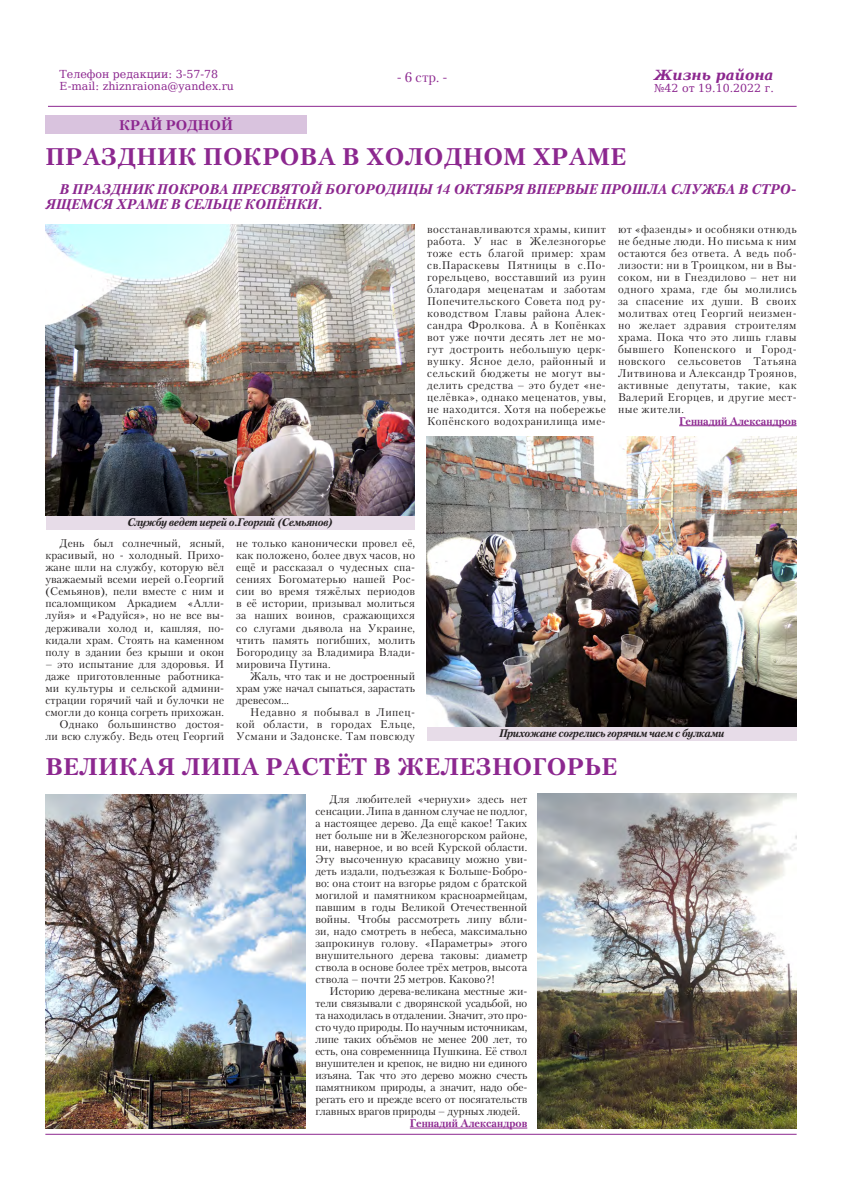
<style>
.page{position:relative;width:842px;height:1191px;background:#fff}
.page>*{position:absolute;margin:0;border:0;box-sizing:border-box;transform-origin:0 0}
.Заголовок{font:700 24px "Petersburg C";letter-spacing:.02em;color:#8c278f}
.Врезка{font:italic 700 14px/15px "Petersburg C";color:#8c278f}
.t1{font:italic 700 14px "DejaVu Serif";color:#8c278f}
.t2{font:700 14px "Petersburg C";color:#8c278f}
.t3{font:14px "Petersburg C";color:#8c278f}
.Текст{font:11px/12px "Petersburg C";letter-spacing:.015em;color:#231f20;text-align:justify}
.t4{font:italic 700 11px "Petersburg C";letter-spacing:-.04em;color:#231f20}
.t5{font:11px "DejaVu Serif";color:#8c278f}
.Подпись{font:700 11px "Petersburg C";color:#8c278f}
</style>
<div class="page">
<hr style="left:48px;top:106px;width:749px;height:1px;background:#8c278f">
<hr style="left:45px;top:1133px;width:752px;height:1px;background:#8c278f">
<div style="left:427px;top:726px;width:370px;height:15px;background:#e7dce8"></div>
<div style="left:46px;top:515px;width:368px;height:15px;background:#e7dce8"></div>
<div style="left:45px;top:115px;width:261px;height:19px;background:#d9c3de"></div>
<hr style="left:410px;top:1127px;width:117px;height:1px;background:#8c278f">
<img style="left:46px;top:224px;width:368px;height:292px">
<img style="left:427px;top:437px;width:370px;height:289px">
<img style="left:45px;top:794px;width:260px;height:334px">
<img style="left:537px;top:794px;width:259px;height:334px">
<hr style="left:679px;top:425px;width:118px;height:1px;background:#8c278f">
<p class="t5" style="left:60px;top:66px;width:160px">Телефон редакции: 3-57-78</p>
<p class="t5" style="left:60px;top:78px;width:176px">E-mail: zhiznraiona@yandex.ru</p>
<p class="t2" style="left:119px;top:117px;width:115px">КРАЙ РОДНОЙ</p>
<p class="t3" style="left:397px;top:68px;width:52px">- 6 стр. -</p>
<p class="t1" style="left:654px;top:64px;width:121px">Жизнь района</p>
<p class="t5" style="left:654px;top:80px;width:121px">№42 от 19.10.2022 г.</p>
<p class="Заголовок" style="left:45px;top:143px;width:582px">ПРАЗДНИК ПОКРОВА В ХОЛОДНОМ ХРАМЕ</p>
<p class="Врезка" style="left:45px;top:181px;width:753px;text-indent:14px">В ПРАЗДНИК ПОКРОВА ПРЕСВЯТОЙ БОГОРОДИЦЫ 14 ОКТЯБРЯ ВПЕРВЫЕ ПРОШЛА СЛУЖБА В СТРО-<br>ЯЩЕМСЯ ХРАМЕ В СЕЛЬЦЕ КОПЁНКИ.</p>
<p class="Текст" style="left:427px;top:223px;width:180px">восстанавливаются храмы, кипит работа. У нас в Железногорье тоже есть благой пример: храм св.Параскевы Пятницы в с.По&shy;горельцево, восставший из руин благодаря меценатам и заботам Попечительского Совета под ру&shy;ководством Главы района Алек&shy;сандра Фролкова. А в Копёнках вот уже почти десять лет не мо&shy;гут достроить небольшую церк&shy;вушку. Ясное дело, районный и сельский бюджеты не могут вы&shy;делить средства – это будет «не&shy;целёвка», однако меценатов, увы, не находится. Хотя на побережье Копёнского водохранилища име-</p>
<p class="Текст" style="left:618px;top:223px;width:180px">ют «фазенды» и особняки отнюдь не бедные люди. Но письма к ним остаются без ответа. А ведь поб&shy;лизости: ни в Троицком, ни в Вы&shy;соком, ни в Гнездилово – нет ни одного храма, где бы молились за спасение их души. В своих молитвах отец Георгий неизмен&shy;но желает здравия строителям храма. Пока что это лишь главы бывшего Копенского и Город&shy;новского сельсоветов Татьяна Литвинова и Александр Троянов, активные депутаты, такие, как Валерий Егорцев, и другие мест&shy;ные жители.</p>
<p class="Подпись" style="left:679px;top:414px;width:119px">Геннадий Александров</p>
<p class="t4" style="left:127px;top:516px;width:208px">Службу ведет иерей о.Георгий (Семьянов)</p>
<p class="Текст" style="left:45px;top:537px;width:180px;text-indent:14px">День был солнечный, ясный, красивый, но - холодный. Прихо&shy;жане шли на службу, которую вёл уважаемый всеми иерей о.Георгий (Семьянов), пели вместе с ним и псаломщиком Аркадием «Алли&shy;луйя» и «Радуйся», но не все вы&shy;держивали холод и, кашляя, по&shy;кидали храм. Стоять на каменном полу в здании без крыши и окон</p>
<p class="Текст" style="left:45px;top:657px;width:180px">– это испытание для здоровья. И даже приготовленные работника&shy;ми культуры и сельской админи&shy;страции горячий чай и булочки не смогли до конца согреть прихожан.</p>
<p class="Текст" style="left:45px;top:717px;width:180px;text-align:right">Однако большинство достоя&shy;ли всю службу. Ведь отец Георгий</p>
<p class="Текст" style="left:236px;top:537px;width:180px">не только канонически провел её, как положено, более двух часов, но ещё и рассказал о чудесных спа&shy;сениях Богоматерью нашей Рос&shy;сии во время тяжёлых периодов в её истории, призывал молиться за наших воинов, сражающихся со слугами дьявола на Украине, чтить память погибших, молить Богородицу за Владимира Влади&shy;мировича Путина.</p>
<p class="Текст" style="left:236px;top:669px;width:180px;text-indent:14px">Жаль, что так и не достроенный храм уже начал сыпаться, зарастать древесом…</p>
<p class="Текст" style="left:236px;top:705px;width:180px;text-indent:14px">Недавно я побывал в Липец&shy;кой области, в городах Ельце, Усмани и Задонске. Там повсюду</p>
<p class="t4" style="left:499px;top:727px;width:227px">Прихожане согрелись горячим чаем с булками</p>
<p class="Заголовок" style="left:45px;top:753px;width:573px">ВЕЛИКАЯ ЛИПА РАСТЁТ В ЖЕЛЕЗНОГОРЬЕ</p>
<p class="Текст" style="left:315px;top:793px;width:213px;text-indent:14px">Для любителей «чернухи» здесь нет сенсации. Липа в данном случае не подлог, а настоящее дерево. Да ещё какое! Таких нет больше ни в Железногорском районе, ни, наверное, и во всей Курской области.<br>Эту высоченную красавицу можно уви&shy;деть издали, подъезжая к Больше-Бобро&shy;во: она стоит на взгорье рядом с братской могилой и памятником красноармейцам, павшим в годы Великой Отечественной войны. Чтобы рассмотреть липу вбли&shy;зи, надо смотреть в небеса, максимально запрокинув голову. «Параметры» этого внушительного дерева таковы: диаметр ствола в основе более трёх метров, высота ствола – почти 25 метров. Каково?!</p>
<p class="Текст" style="left:315px;top:985px;width:213px;text-indent:14px">Историю дерева-великана местные жи&shy;тели связывали с дворянской усадьбой, но та находилась в отдалении. Значит, это про&shy;сто чудо природы. По научным источникам, липе таких объёмов не менее 200 лет, то есть, она современница Пушкина. Её ствол внушителен и крепок, не видно ни единого изъяна. Так что это дерево можно счесть памятником природы, а значит, надо обе&shy;регать его и прежде всего от посягательств главных врагов природы – дурных людей.</p>
<p class="Подпись" style="left:410px;top:1116px;width:119px">Геннадий Александров</p>
</div>
